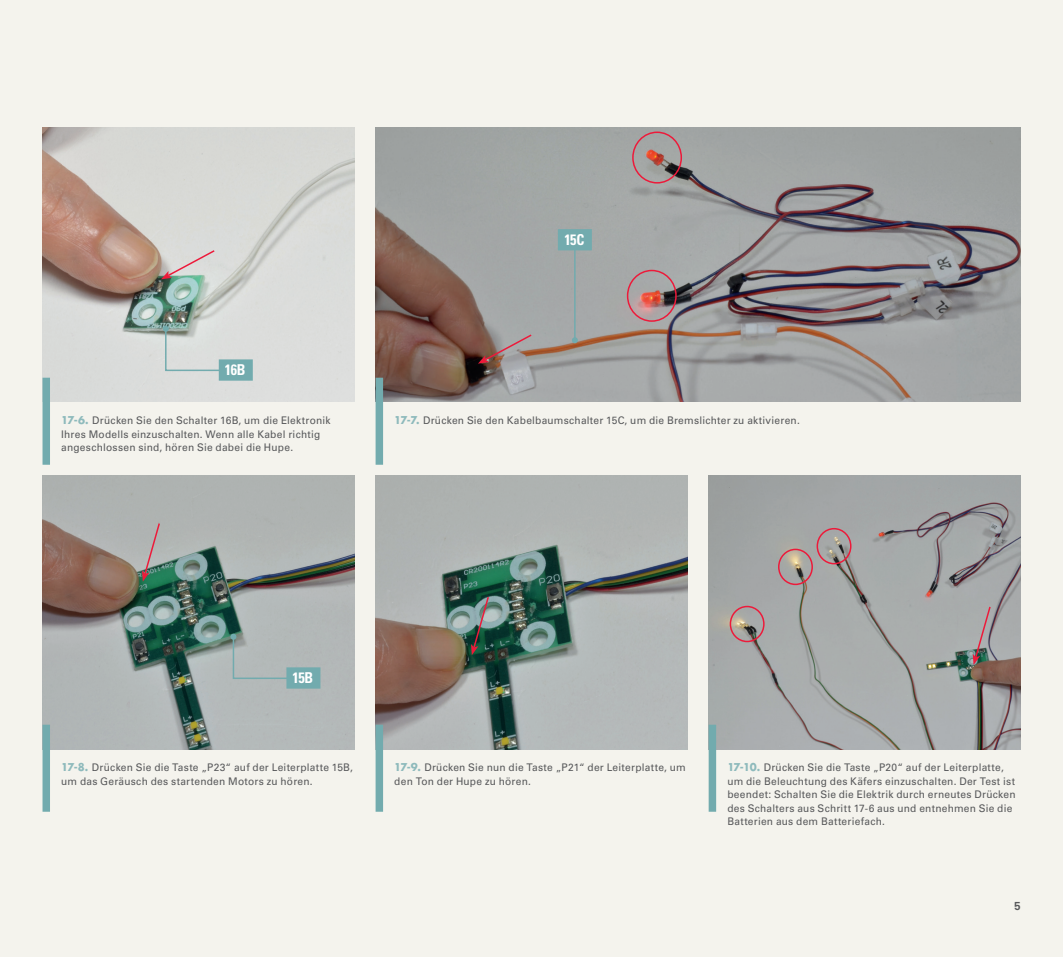
<style>
.page{position:relative;width:1063px;height:957px;background:#f4f3ed}
.page>*{position:absolute;margin:0;border:0;box-sizing:border-box;transform-origin:0 0}
.MONTAGGIO_step_codic{font:700 condensed 15px "Univers LT Std";letter-spacing:-.02em;color:#fff;scale:.95 1}
.t1{font:12px "Coolvetica Rg";color:#57585a}
.MONTAGGIO_DIDA{font:10.5px/13.5px "Univers LT Std";letter-spacing:.02em;color:#57585a}
.s1{font-family:"Futura Std";font-weight:700;color:#8ebabc}
</style>
<div class="page">
<img style="left:43px;top:128px;width:311px;height:274px">
<img style="left:376px;top:475px;width:311px;height:274px">
<img style="left:376px;top:128px;width:644px;height:274px">
<img style="left:709px;top:475px;width:311px;height:274px">
<img style="left:43px;top:475px;width:311px;height:274px">
<div style="left:43px;top:378px;width:7px;height:87px;background:#72abae"></div>
<div style="left:376px;top:724px;width:7px;height:87px;background:#72abae"></div>
<div style="left:376px;top:378px;width:7px;height:87px;background:#72abae"></div>
<div style="left:709px;top:724px;width:7px;height:87px;background:#72abae"></div>
<div style="left:43px;top:724px;width:7px;height:87px;background:#72abae"></div>
<div style="left:627px;top:270px;width:50px;height:52px;border:2px solid #ed1a3a;border-radius:50%"></div>
<div style="left:632px;top:131px;width:50px;height:53px;border:2px solid #ed1a3a;border-radius:50%"></div>
<svg style="left:161px;top:249px;width:55px;height:30px;background:#d1cac7"></svg>
<svg style="left:142px;top:522px;width:19px;height:59px"></svg>
<svg style="left:471px;top:595px;width:19px;height:60px"></svg>
<svg style="left:973px;top:605px;width:19px;height:60px"></svg>
<svg style="left:478px;top:333px;width:55px;height:31px;background:#99807c"></svg>
<div style="left:730px;top:606px;width:35px;height:36px;border:2px solid #ed1a3a;border-radius:50%"></div>
<div style="left:778px;top:548px;width:35px;height:37px;border:2px solid #ed1a3a;border-radius:50%"></div>
<div style="left:817px;top:528px;width:35px;height:36px;border:2px solid #ed1a3a;border-radius:50%"></div>
<svg style="left:163px;top:326px;width:90px;height:55px;background:#c5d1d0"></svg>
<svg style="left:230px;top:634px;width:90px;height:54px;background:#a6b5b5"></svg>
<hr style="left:574px;top:246px;width:2px;height:94px;background:#72abae">
<svg style="left:572px;top:337px;width:6px;height:6px"></svg>
<svg style="left:558px;top:229px;width:34px;height:21px"></svg>
<p class="MONTAGGIO_step_codic" style="left:225px;top:361px;width:23px">16B</p>
<p class="MONTAGGIO_DIDA" style="left:61px;top:414px;width:271px"><span class="s1">17-6.</span> Drücken Sie den Schalter 16B, um die Elektronik<br>Ihres Modells einzuschalten. Wenn alle Kabel richtig angeschlossen sind, hören Sie dabei die Hupe.</p>
<p class="MONTAGGIO_step_codic" style="left:564px;top:231px;width:23px">15C</p>
<p class="MONTAGGIO_DIDA" style="left:394px;top:414px;width:407px"><span class="s1">17-7.</span> Drücken Sie den Kabelbaumschalter 15C, um die Bremslichter zu aktivieren.</p>
<p class="MONTAGGIO_step_codic" style="left:293px;top:669px;width:23px">15B</p>
<p class="MONTAGGIO_DIDA" style="left:61px;top:761px;width:293px"><span class="s1">17-8.</span> Drücken Sie die Taste „P23“ auf der Leiterplatte 15B, um das Geräusch des startenden Motors zu hören.</p>
<p class="MONTAGGIO_DIDA" style="left:394px;top:761px;width:293px"><span class="s1">17-9.</span> Drücken Sie nun die Taste „P21“ der Leiterplatte, um den Ton der Hupe zu hören.</p>
<p class="MONTAGGIO_DIDA" style="left:727px;top:761px;width:290px"><span class="s1">17-10.</span> Drücken Sie die Taste „P20“ auf der Leiterplatte, um die Beleuchtung des Käfers einzuschalten. Der Test ist beendet: Schalten Sie die Elektrik durch erneutes Drücken des Schalters aus Schritt 17-6 aus und entnehmen Sie die Batterien aus dem Batteriefach.</p>
<p class="t1" style="left:1015px;top:898px;width:7px">5</p>
</div>
